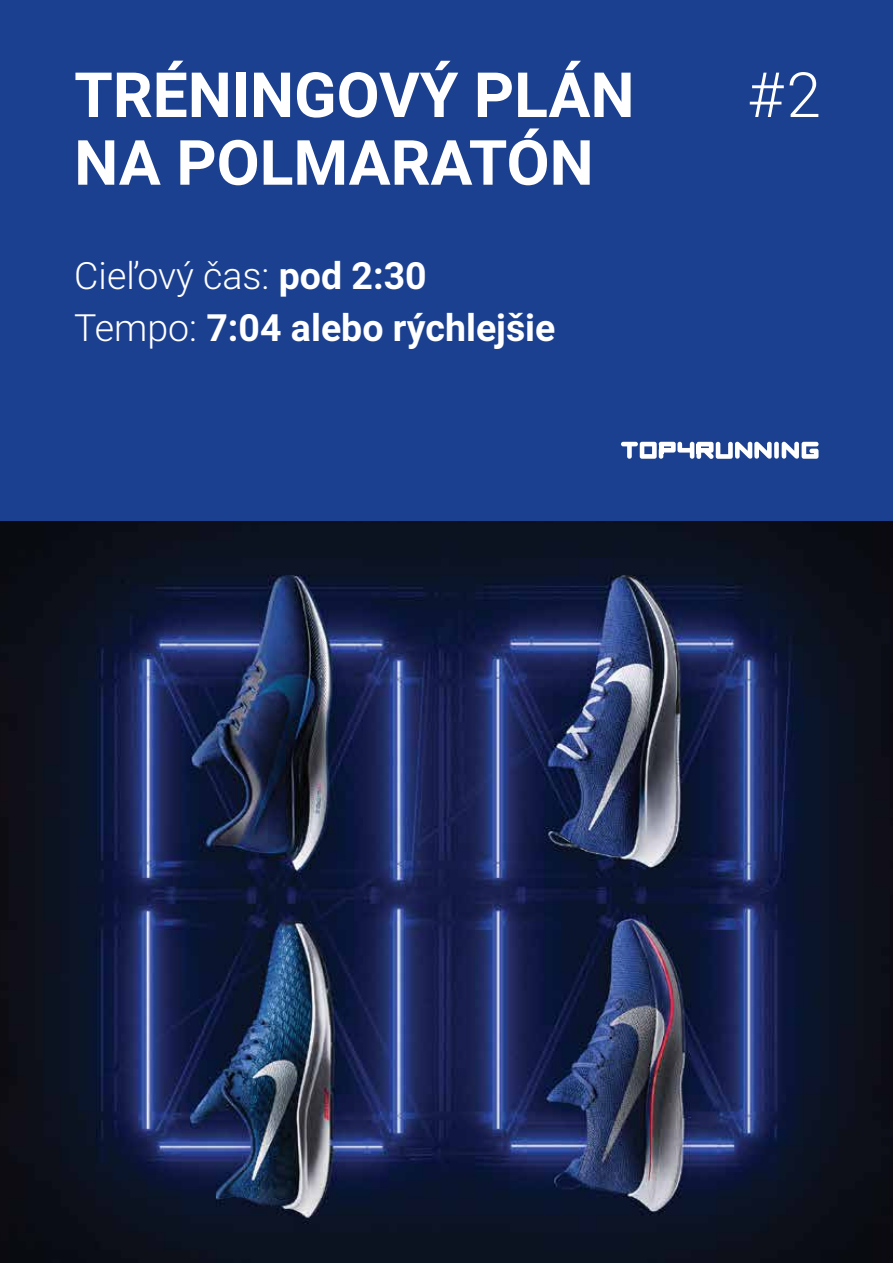
<style>
.page{position:relative;width:893px;height:1263px;background:#fff}
.page>*{position:absolute;margin:0;border:0;box-sizing:border-box;transform-origin:0 0}
.t1{font:700 62.4px/67.7px "Roboto";color:#fff}
.t2{font:300 62.4px "Roboto";color:#fff}
.t3{font:700 37.5px/51.4px "Roboto";color:#fff}
.s1{font-weight:300}
</style>
<div class="page">
<img style="left:0;top:520px;width:893px;height:743px">
<div style="left:0;top:0;width:893px;height:520px;background:#1c4090"></div>
<svg style="left:621px;top:442px;width:197px;height:17px"></svg>
<div style="left:696px;top:444px;width:5px;height:9px;background:#fff"></div>
<h1 class="t1" style="left:74px;top:59px;width:562px">TRÉNINGOVÝ PLÁN<br>NA POLMARATÓN</h1>
<h1 class="t2" style="left:748px;top:51px;width:75px">#2</h1>
<p class="t3" style="left:74px;top:249px;width:483px"><span class="s1">Cieľový čas:</span> pod 2:30<br><span class="s1">Tempo:</span> 7:04 alebo rýchlejšie</p>
</div>
